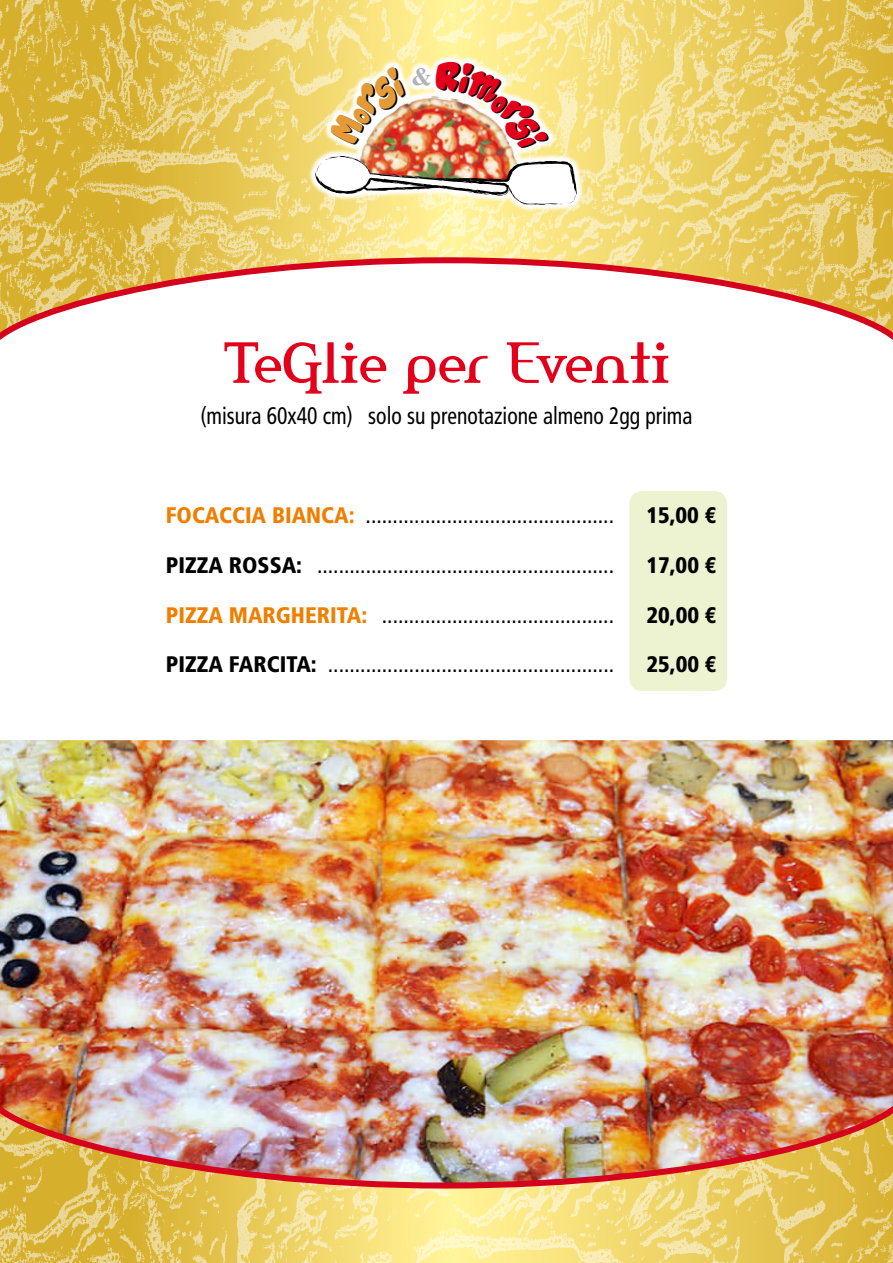
<style>
.page{position:relative;width:893px;height:1263px;background:#fff}
.page>*{position:absolute;margin:0;border:0;box-sizing:border-box;transform-origin:0 0}
.t1{font:54px "Amerika";letter-spacing:-.02em;color:#e2001a}
.t2{font:condensed 24px "Frutiger";color:#000;scale:.9 1}
.t3{font:condensed 22.5px "Frutiger";color:#000}
.t4{font:900 condensed 22.5px "Frutiger";color:#000}
.s1{font-weight:900;color:#ee7f00}
.s2{font-weight:900}
</style>
<div class="page">
<img style="left:0;top:0;width:893px;height:1263px">
<img style="left:0;top:254px;width:893px;height:937px">
<svg style="left:306px;top:53px;width:277px;height:159px;background:#f8e690"></svg>
<img style="left:355px;top:87px;width:174px;height:68px">
<img style="left:315px;top:155px;width:262px;height:51px">
<div style="left:629px;top:491px;width:98px;height:200px;background:#edf2d0;border-radius:13px"></div>
<img style="left:328px;top:66px;width:78px;height:80px">
<img style="left:413px;top:60px;width:135px;height:89px">
<h1 class="t1" style="left:224px;top:326px;width:447px">TeGlie per Eventi</h1>
<p class="t2" style="left:200px;top:402px;width:548px">(misura 60x40 cm) solo su prenotazione almeno 2gg prima</p>
<p class="t3" style="left:166px;top:502px;width:450px"><span class="s1">FOCACCIA BIANCA:</span> ..............................................</p>
<p class="t4" style="left:646px;top:502px;width:72px">15,00 €</p>
<p class="t3" style="left:166px;top:552px;width:450px"><span class="s2">PIZZA ROSSA:</span> .......................................................</p>
<p class="t4" style="left:646px;top:552px;width:72px">17,00 €</p>
<p class="t3" style="left:166px;top:602px;width:450px"><span class="s1">PIZZA MARGHERITA:</span> ...........................................</p>
<p class="t4" style="left:646px;top:601px;width:72px">20,00 €</p>
<p class="t3" style="left:166px;top:651px;width:450px"><span class="s2">PIZZA FARCITA:</span> .....................................................</p>
<p class="t4" style="left:646px;top:651px;width:72px">25,00 €</p>
</div>
